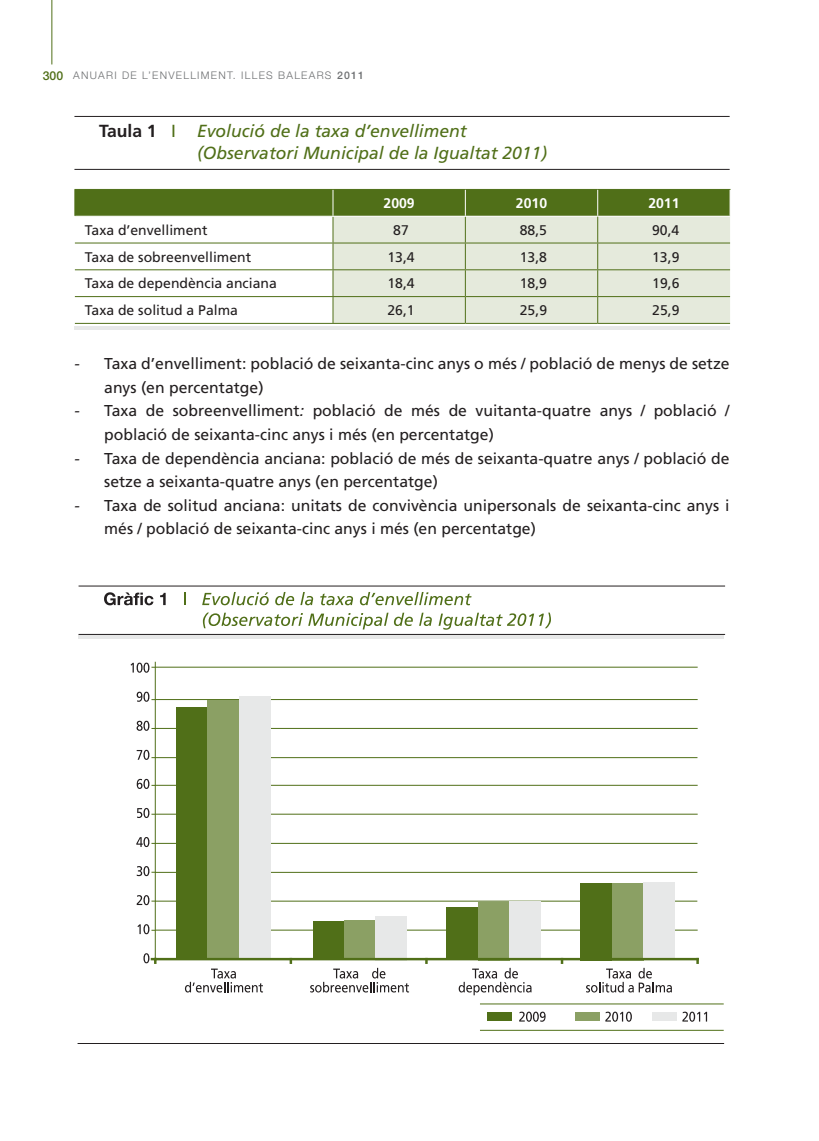
<style>
.page{position:relative;width:819px;height:1141px;background:#fff}
.page>*{position:absolute;margin:0;border:0;box-sizing:border-box;transform-origin:0 0}
.t1{font:italic 17.5px/22.8px "Frutiger LT Std";color:#506f18}
.t2{font:15.75px/23.6px "Frutiger LT Std";color:#231f20}
.t3{font:14px "Frutiger LT Std";color:#231f20}
.t4{font:700 14px "Frutiger LT Std";color:#fff}
.t5{font:300 10.5px "Helvetica Neue LT Std";letter-spacing:.12em;color:#6d6f71}
.s1{font-weight:500;font-size:12.25px;color:#506f18}
.s2{font-weight:500}
.s3{font-weight:700;font-style:normal;color:#231f20}
.s4{font-style:normal}
.s5{font-style:italic}
</style>
<div class="page">
<hr style="left:52px;top:0;width:1px;height:64px;background:#506f18">
<hr style="left:74px;top:116px;width:655px;height:1px;background:#231f20">
<hr style="left:74px;top:169px;width:655px;height:1px;background:#231f20">
<hr style="left:75px;top:323px;width:258px;height:1px;background:#506f18">
<hr style="left:333px;top:323px;width:132px;height:1px;background:#506f18">
<hr style="left:465px;top:323px;width:132px;height:1px;background:#506f18">
<hr style="left:597px;top:323px;width:133px;height:1px;background:#506f18">
<svg style="left:74px;top:189px;width:656px;height:134px"></svg>
<hr style="left:156px;top:814px;width:541px;height:1px;background:#506f18">
<hr style="left:156px;top:930px;width:541px;height:1px;background:#506f18">
<hr style="left:155px;top:901px;width:542px;height:1px;background:#506f18">
<hr style="left:155px;top:872px;width:542px;height:1px;background:#506f18">
<hr style="left:155px;top:843px;width:542px;height:1px;background:#506f18">
<hr style="left:156px;top:785px;width:541px;height:1px;background:#506f18">
<hr style="left:155px;top:662px;width:1px;height:297px;background:#506f18">
<div style="left:79px;top:634px;width:644px;height:5px;background:#e7e8e8"></div>
<svg style="left:203px;top:613px;width:185px;height:16px"></svg>
<svg style="left:394px;top:613px;width:19px;height:13px"></svg>
<svg style="left:419px;top:613px;width:13px;height:13px"></svg>
<svg style="left:438px;top:613px;width:113px;height:17px"></svg>
<svg style="left:202px;top:592px;width:67px;height:13px"></svg>
<svg style="left:275px;top:592px;width:19px;height:13px"></svg>
<svg style="left:300px;top:592px;width:13px;height:13px"></svg>
<svg style="left:320px;top:593px;width:33px;height:12px"></svg>
<svg style="left:360px;top:592px;width:111px;height:13px"></svg>
<svg style="left:104px;top:592px;width:49px;height:13px"></svg>
<svg style="left:160px;top:593px;width:6px;height:12px"></svg>
<svg style="left:184px;top:593px;width:2px;height:12px"></svg>
<hr style="left:79px;top:586px;width:646px;height:1px;background:#231f20">
<hr style="left:79px;top:634px;width:646px;height:1px;background:#231f20">
<svg style="left:185px;top:969px;width:78px;height:23px"></svg>
<svg style="left:137px;top:924px;width:18px;height:10px"></svg>
<svg style="left:137px;top:895px;width:18px;height:10px"></svg>
<svg style="left:137px;top:866px;width:18px;height:10px"></svg>
<svg style="left:136px;top:837px;width:19px;height:10px"></svg>
<svg style="left:137px;top:808px;width:18px;height:10px"></svg>
<svg style="left:137px;top:779px;width:18px;height:10px"></svg>
<svg style="left:143px;top:953px;width:13px;height:10px"></svg>
<svg style="left:310px;top:968px;width:99px;height:24px"></svg>
<hr style="left:78px;top:1043px;width:646px;height:1px;background:#231f20">
<div style="left:487px;top:1012px;width:25px;height:9px;background:#506f18"></div>
<hr style="left:480px;top:1030px;width:243px;height:1px;background:#506f18">
<hr style="left:480px;top:1003px;width:243px;height:1px;background:#506f18">
<svg style="left:519px;top:1012px;width:26px;height:10px"></svg>
<svg style="left:682px;top:1012px;width:25px;height:10px"></svg>
<div style="left:652px;top:1012px;width:25px;height:9px;background:#e7e8e8"></div>
<hr style="left:156px;top:728px;width:541px;height:1px;background:#506f18">
<hr style="left:155px;top:757px;width:542px;height:1px;background:#506f18">
<hr style="left:156px;top:699px;width:541px;height:1px;background:#506f18">
<svg style="left:137px;top:750px;width:18px;height:10px"></svg>
<svg style="left:136px;top:721px;width:19px;height:10px"></svg>
<svg style="left:137px;top:692px;width:18px;height:10px"></svg>
<hr style="left:156px;top:667px;width:541px;height:1px;background:#506f18">
<svg style="left:130px;top:663px;width:25px;height:10px"></svg>
<div style="left:176px;top:707px;width:32px;height:253px;background:#506f18"></div>
<div style="left:208px;top:701px;width:31px;height:259px;background:#8ba064"></div>
<div style="left:239px;top:696px;width:31px;height:264px;background:#e7e8e8"></div>
<div style="left:313px;top:922px;width:31px;height:38px;background:#506f18"></div>
<div style="left:344px;top:920px;width:32px;height:40px;background:#8ba064"></div>
<div style="left:375px;top:916px;width:32px;height:44px;background:#e7e8e8"></div>
<div style="left:446px;top:907px;width:32px;height:53px;background:#506f18"></div>
<div style="left:478px;top:902px;width:31px;height:58px;background:#8ba064"></div>
<div style="left:509px;top:902px;width:31px;height:58px;background:#e7e8e8"></div>
<div style="left:580px;top:883px;width:31px;height:77px;background:#506f18"></div>
<div style="left:611px;top:883px;width:32px;height:77px;background:#8ba064"></div>
<div style="left:642px;top:882px;width:32px;height:78px;background:#e7e8e8"></div>
<hr style="left:155px;top:958px;width:542px;height:2px;background:#506f18">
<svg style="left:458px;top:968px;width:73px;height:27px"></svg>
<svg style="left:586px;top:968px;width:86px;height:24px"></svg>
<svg style="left:605px;top:1012px;width:27px;height:10px"></svg>
<div style="left:575px;top:1012px;width:25px;height:9px;background:#8ba064"></div>
<hr style="left:74px;top:326px;width:655px;height:4px;background:#e7e8e8">
<p class="t5" style="left:43px;top:69px;width:323px"><span class="s1">300</span> ANUARI DE L’ENVELLIMENT. ILLES BALEARS <span class="s2">2011</span></p>
<p class="t1" style="left:197px;top:119px;width:352px;text-indent:-98px"><span class="s3">Taula 1</span> <span class="s4">I</span> Evolució de la taxa d’envelliment (Observatori Municipal de la Igualtat 2011)</p>
<p class="t4" style="left:383px;top:195px;width:33px">2009</p>
<p class="t4" style="left:516px;top:195px;width:33px">2010</p>
<p class="t4" style="left:648px;top:195px;width:33px">2011</p>
<p class="t3" style="left:85px;top:222px;width:124px">Taxa d’envelliment</p>
<p class="t3" style="left:393px;top:222px;width:17px">87</p>
<p class="t3" style="left:520px;top:222px;width:29px">88,5</p>
<p class="t3" style="left:652px;top:222px;width:29px">90,4</p>
<p class="t3" style="left:85px;top:249px;width:168px">Taxa de sobreenvelliment</p>
<p class="t3" style="left:387px;top:249px;width:29px">13,4</p>
<p class="t3" style="left:520px;top:249px;width:29px">13,8</p>
<p class="t3" style="left:652px;top:249px;width:29px">13,9</p>
<p class="t3" style="left:85px;top:275px;width:193px">Taxa de dependència anciana</p>
<p class="t3" style="left:387px;top:275px;width:29px">18,4</p>
<p class="t3" style="left:520px;top:275px;width:29px">18,9</p>
<p class="t3" style="left:652px;top:275px;width:29px">19,6</p>
<p class="t3" style="left:85px;top:302px;width:155px">Taxa de solitud a Palma</p>
<p class="t3" style="left:387px;top:302px;width:29px">26,1</p>
<p class="t3" style="left:520px;top:302px;width:29px">25,9</p>
<p class="t3" style="left:652px;top:302px;width:29px">25,9</p>
<p class="t2" style="left:104px;top:352px;width:627px;text-indent:-30px"><span class="s5">-</span> Taxa d’envelliment: població de seixanta-cinc anys o més / població de menys de setze anys (en percentatge)</p>
<p class="t2" style="left:104px;top:399px;width:627px;text-indent:-30px"><span class="s5">-</span> Taxa de sobreenvelliment<span class="s5">:</span> població de més de vuitanta-quatre anys / població / població de seixanta-cinc anys i més (en percentatge)</p>
<p class="t2" style="left:104px;top:446px;width:627px;text-indent:-30px"><span class="s5">-</span> Taxa de dependència anciana: població de més de seixanta-quatre anys / població de setze a seixanta-quatre anys (en percentatge)</p>
<p class="t2" style="left:104px;top:494px;width:627px;text-indent:-30px"><span class="s5">-</span> Taxa de solitud anciana: unitats de convivència unipersonals de seixanta-cinc anys i més / població de seixanta-cinc anys i més (en percentatge)</p>
</div>
